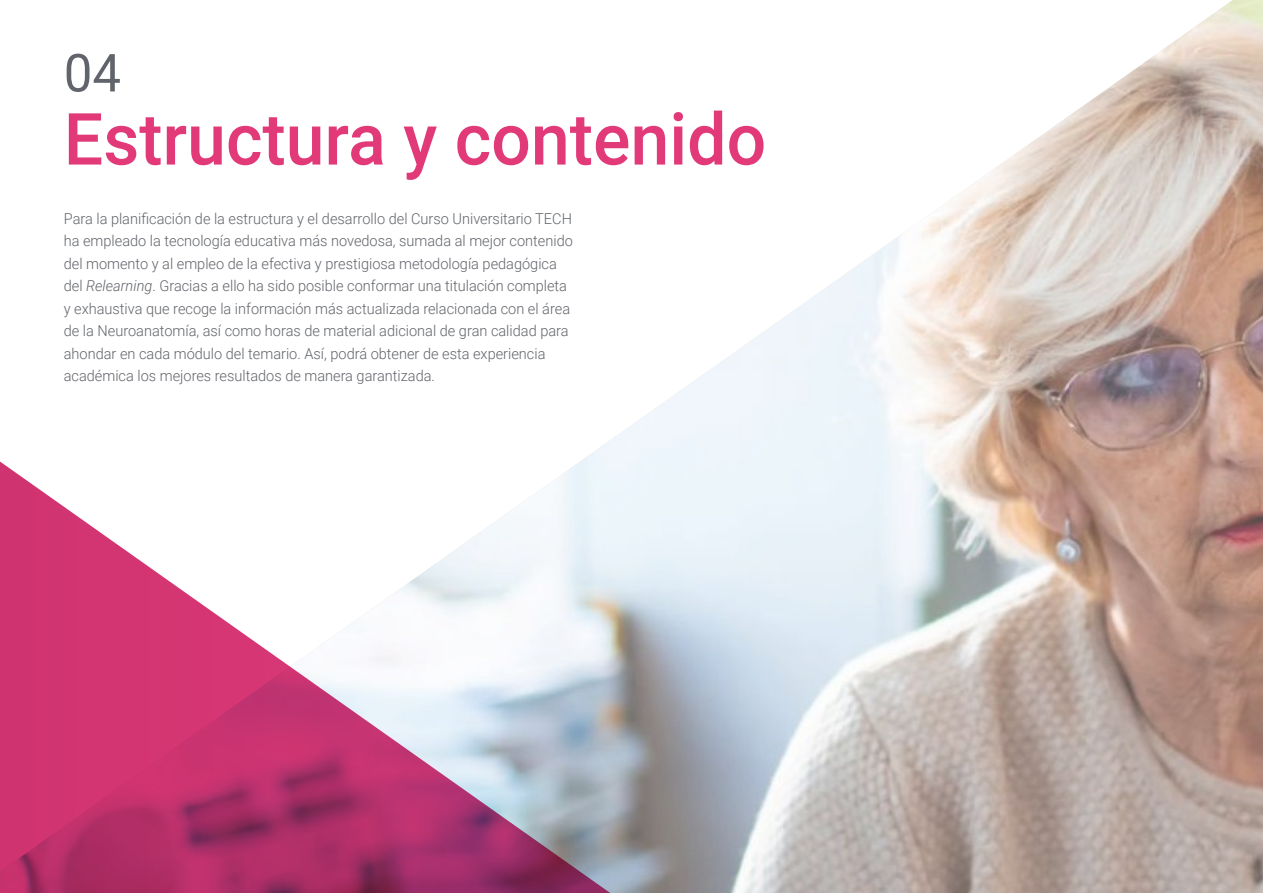
<style>
.page{position:relative;width:1263px;height:893px;background:#fff}
.page>*{position:absolute;margin:0;border:0;box-sizing:border-box;transform-origin:0 0}
.t1{font:500 72px "Roboto";color:#e23a79}
.t2{font:52.5px "Roboto";color:#61646a}
.t3{font:300 15px/22.5px "Roboto";color:#61646a}
.s1{font-style:italic}
</style>
<div class="page">
<img style="left:603px;top:0;width:660px;height:893px">
<svg style="left:0;top:446px;width:640px;height:447px"></svg>
<h2 class="t2" style="left:64px;top:36px;width:59px">04</h2>
<h1 class="t1" style="left:64px;top:89px;width:704px">Estructura y contenido</h1>
<p class="t3" style="left:64px;top:207px;width:511px">Para la planificación de la estructura y el desarrollo del Curso Universitario TECH ha empleado la tecnología educativa más novedosa, sumada al mejor contenido del momento y al empleo de la efectiva y prestigiosa metodología pedagógica del <span class="s1">Relearning</span>. Gracias a ello ha sido posible conformar una titulación completa y exhaustiva que recoge la información más actualizada relacionada con el área de la Neuroanatomía, así como horas de material adicional de gran calidad para ahondar en cada módulo del temario. Así, podrá obtener de esta experiencia académica los mejores resultados de manera garantizada.</p>
</div>
